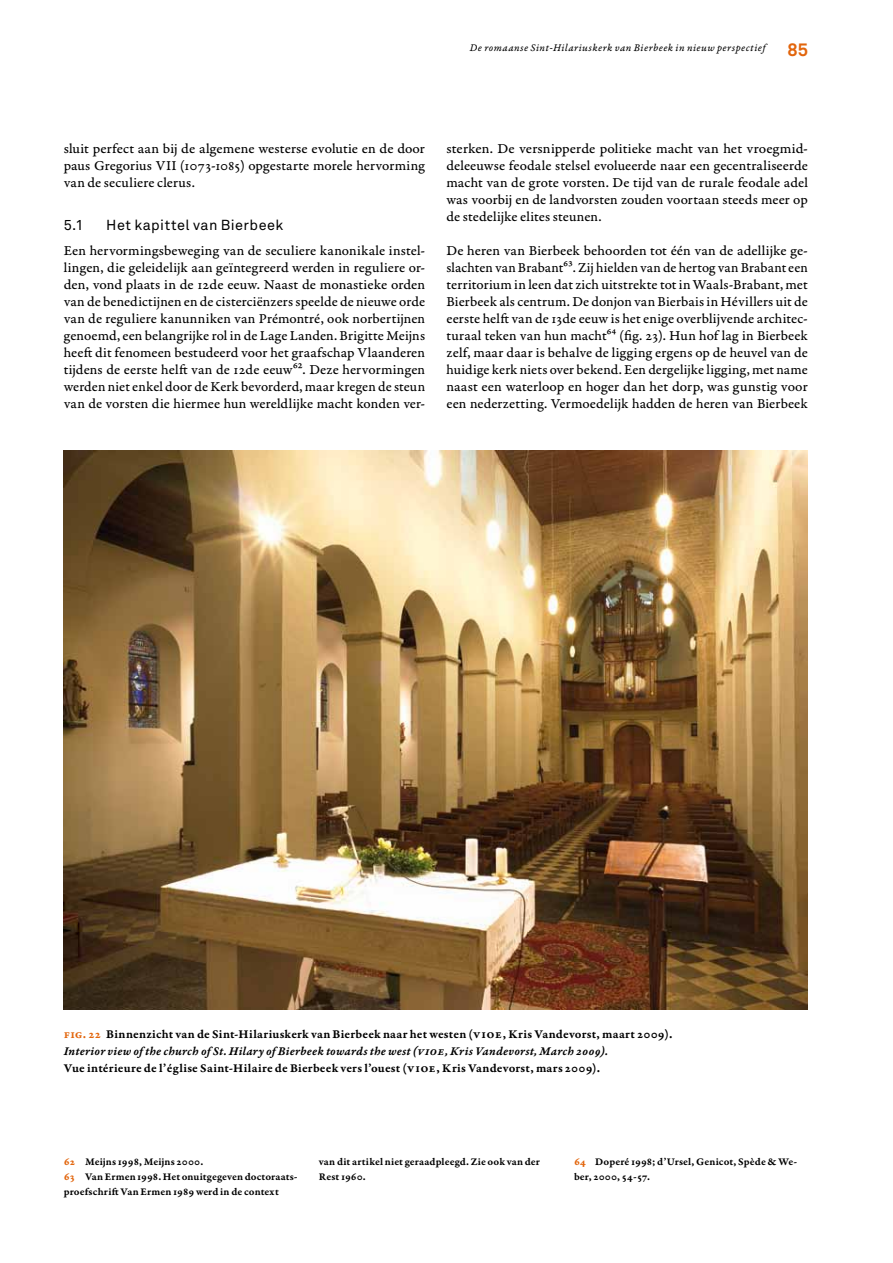
<style>
.page{position:relative;width:893px;height:1263px;background:#fff}
.page>*{position:absolute;margin:0;border:0;box-sizing:border-box;transform-origin:0 0}
.t1{font:14.4px/17px "Garamond Premr Pro Capt";letter-spacing:.005em;color:#000;text-align:justify}
.t2{font:14.4px "Akkurat Std";letter-spacing:.03em;color:#000}
.t3{font:12.6px "Garamond Premr Pro Smbd Capt";letter-spacing:.015em;color:#000}
.t4{font:12.6px "Garamond Premr Pro Smbd It Capt";letter-spacing:.015em;color:#000}
.t5{font:10.8px/14.9px "Garamond Premr Pro Smbd Capt";letter-spacing:.005em;color:#000}
.t6{font:10.8px "Garamond Premr Pro It Capt";letter-spacing:.05em;color:#000}
.s1{font-family:"Akkurat Std";font-weight:700;font-size:18px;color:#e2650c}
.s2{color:#e2650c}
.s3{font-family:"Garamond Premr Pro Bd Capt";color:#e2650c}
</style>
<div class="page">
<img style="left:64px;top:451px;width:744px;height:558px">
<p class="t6" style="left:470px;top:41px;width:340px">De romaanse Sint-Hilariuskerk van Bierbeek in nieuw perspectief <span class="s1">85</span></p>
<p class="t1" style="left:64px;top:140px;width:363px">sluit perfect aan bij de algemene westerse evolutie en de door paus Gregorius VII (1073-1085) opgestarte morele hervorming van de seculiere clerus.</p>
<p class="t2" style="left:64px;top:216px;width:21px">5.1</p>
<p class="t2" style="left:106px;top:216px;width:179px">Het kapittel van Bierbeek</p>
<p class="t1" style="left:64px;top:242px;width:363px">Een hervormingsbeweging van de seculiere kanonikale instel&shy;lingen, die geleidelijk aan geïntegreerd werden in reguliere or&shy;den, vond plaats in de 12de eeuw. Naast de monastieke orden van de benedictijnen en de cisterciënzers speelde de nieuwe orde van de reguliere kanunniken van Prémontré, ook norbertijnen genoemd, een belangrijke rol in de Lage Landen. Brigitte Meijns heeft dit fenomeen bestudeerd voor het graafschap Vlaanderen tijdens de eerste helft van de 12de eeuw62. Deze hervormingen werden niet enkel door de Kerk bevorderd, maar kregen de steun van de vorsten die hiermee hun wereldlijke macht konden ver-</p>
<p class="t1" style="left:446px;top:140px;width:363px">sterken. De versnipperde politieke macht van het vroegmid&shy;deleeuwse feodale stelsel evolueerde naar een gecentraliseerde macht van de grote vorsten. De tijd van de rurale feodale adel was voorbij en de landvorsten zouden voortaan steeds meer op de stedelijke elites steunen.</p>
<p class="t1" style="left:446px;top:242px;width:363px">De heren van Bierbeek behoorden tot één van de adellijke ge&shy;slachten van Brabant63. Zij hielden van de hertog van Brabant een territorium in leen dat zich uitstrekte tot in Waals-Brabant, met Bierbeek als centrum. De donjon van Bierbais in Hévillers uit de eerste helft van de 13de eeuw is het enige overblijvende architec&shy;turaal teken van hun macht64 (fig. 23). Hun hof lag in Bierbeek zelf, maar daar is behalve de ligging ergens op de heuvel van de huidige kerk niets over bekend. Een dergelijke ligging, met name naast een waterloop en hoger dan het dorp, was gunstig voor een nederzetting. Vermoedelijk hadden de heren van Bierbeek</p>
<p class="t3" style="left:64px;top:1026px;width:610px"><span class="s2">Fig. 22</span> Binnenzicht van de Sint-Hilariuskerk van Bierbeek naar het westen (VIOE, Kris Vandevorst, maart 2009).</p>
<p class="t4" style="left:64px;top:1043px;width:546px">Interior view of the church of St. Hilary of Bierbeek towards the west (VIOE, Kris Vandevorst, March 2009).</p>
<p class="t3" style="left:64px;top:1060px;width:538px">Vue intérieure de l’église Saint-Hilaire de Bierbeek vers l’ouest (VIOE, Kris Vandevorst, mars 2009).</p>
<p class="t5" style="left:64px;top:1154px;width:235px"><span class="s3">62</span> Meijns 1998, Meijns 2000.<br><span class="s3">63</span> Van Ermen 1998. Het onuitgegeven doctoraats&shy;proefschrift Van Ermen 1989 werd in de context</p>
<p class="t5" style="left:319px;top:1154px;width:223px">van dit artikel niet geraadpleegd. Zie ook van der<br>Rest 1960.</p>
<p class="t5" style="left:574px;top:1154px;width:225px"><span class="s3">64</span> Doperé 1998; d’Ursel, Genicot, Spède &amp; We&shy;ber, 2000, 54-57.</p>
</div>
